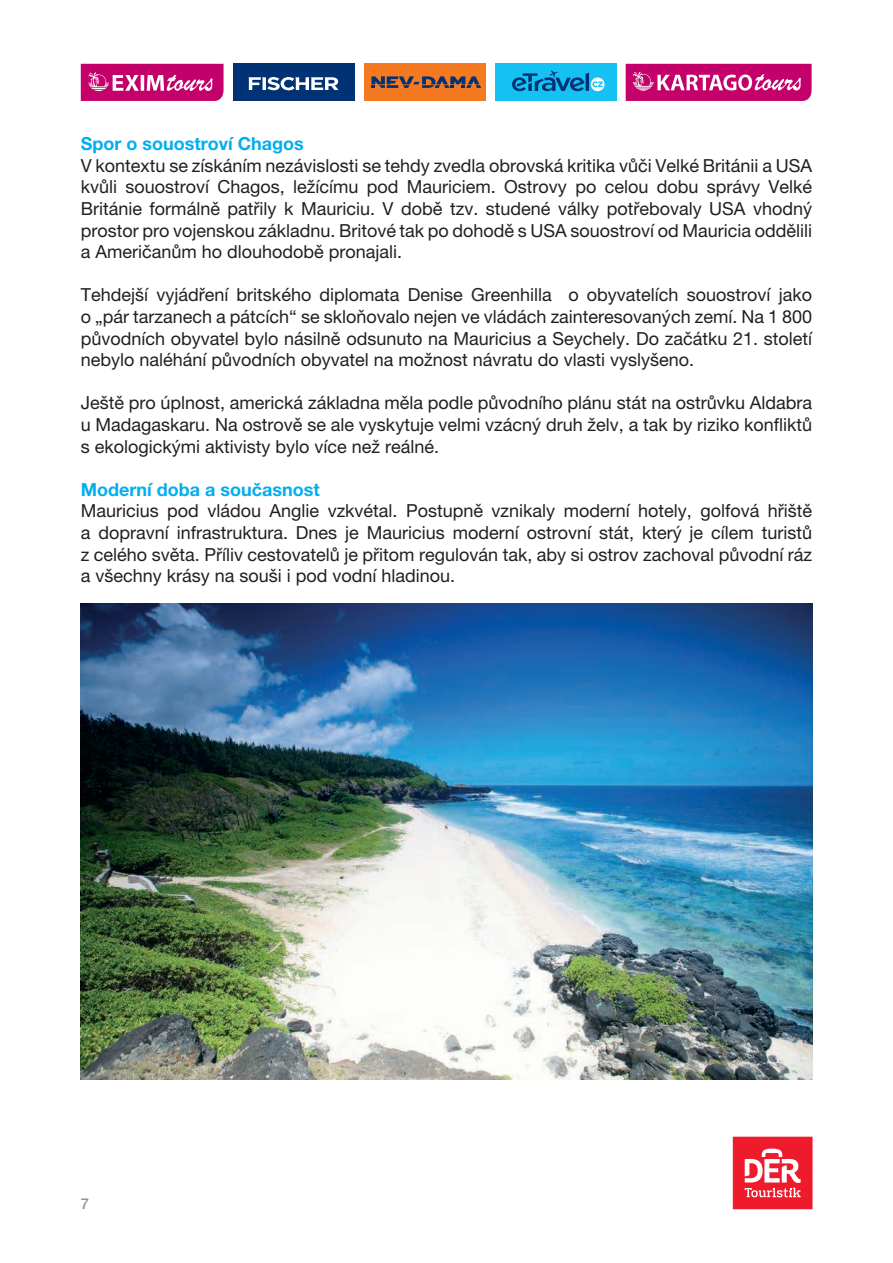
<style>
.page{position:relative;width:893px;height:1263px;background:#fff}
.page>*{position:absolute;margin:0;border:0;box-sizing:border-box;transform-origin:0 0}
.t1{font:18px/21.6px "Helvetica Neue CE";color:#231f20;text-align:justify}
.t2{font:700 18px "Helvetica Neue CE";color:#00aeef}
.t3{font:500 15px "Helvetica Neue CE";color:#939598}
</style>
<div class="page">
<div style="left:233px;top:64px;width:121px;height:37px;background:#013374"></div>
<svg style="left:248px;top:77px;width:91px;height:13px"></svg>
<div style="left:364px;top:64px;width:121px;height:37px;background:#f47921"></div>
<svg style="left:371px;top:76px;width:110px;height:12px"></svg>
<div style="left:495px;top:64px;width:121px;height:37px;background:#15c0f2"></div>
<svg style="left:512px;top:71px;width:93px;height:20px"></svg>
<svg style="left:81px;top:64px;width:143px;height:37px;background:#cd2b83"></svg>
<svg style="left:626px;top:64px;width:186px;height:37px;background:#ce2c84"></svg>
<div style="left:733px;top:1137px;width:79px;height:72px;background:#ee1b2d"></div>
<svg style="left:745px;top:1148px;width:56px;height:49px"></svg>
<img style="left:81px;top:604px;width:731px;height:475px">
<p class="t2" style="left:81px;top:133px;width:225px">Spor o souostroví Chagos</p>
<p class="t1" style="left:81px;top:155px;width:733px">V kontextu se získáním nezávislosti se tehdy zvedla obrovská kritika vůči Velké Británii a USA kvůli souostroví Chagos, ležícímu pod Mauriciem. Ostrovy po celou dobu správy Velké Británie formálně patřily k Mauriciu. V době tzv. studené války potřebovaly USA vhodný prostor pro vojenskou základnu. Britové tak po dohodě s USA souostroví od Mauricia oddělili a Američanům ho dlouhodobě pronajali.</p>
<p class="t1" style="left:81px;top:284px;width:733px">Tehdejší vyjádření britského diplomata Denise Greenhilla o obyvatelích souostroví jako o „pár tarzanech a pátcích“ se skloňovalo nejen ve vládách zainteresovaných zemí. Na 1 800 původních obyvatel bylo násilně odsunuto na Mauricius a Seychely. Do začátku 21. století nebylo naléhání původních obyvatel na možnost návratu do vlasti vyslyšeno.</p>
<p class="t1" style="left:81px;top:392px;width:733px">Ještě pro úplnost, americká základna měla podle původního plánu stát na ostrůvku Aldabra u Madagaskaru. Na ostrově se ale vyskytuje velmi vzácný druh želv, a tak by riziko konfliktů s ekologickými aktivisty bylo více než reálné.</p>
<p class="t2" style="left:81px;top:478px;width:240px">Moderní doba a současnost</p>
<p class="t1" style="left:81px;top:500px;width:733px">Mauricius pod vládou Anglie vzkvétal. Postupně vznikaly moderní hotely, golfová hřiště a dopravní infrastruktura. Dnes je Mauricius moderní ostrovní stát, který je cílem turistů z celého světa. Příliv cestovatelů je přitom regulován tak, aby si ostrov zachoval původní ráz a všechny krásy na souši i pod vodní hladinou.</p>
<p class="t3" style="left:81px;top:1194px;width:10px">7</p>
</div>
